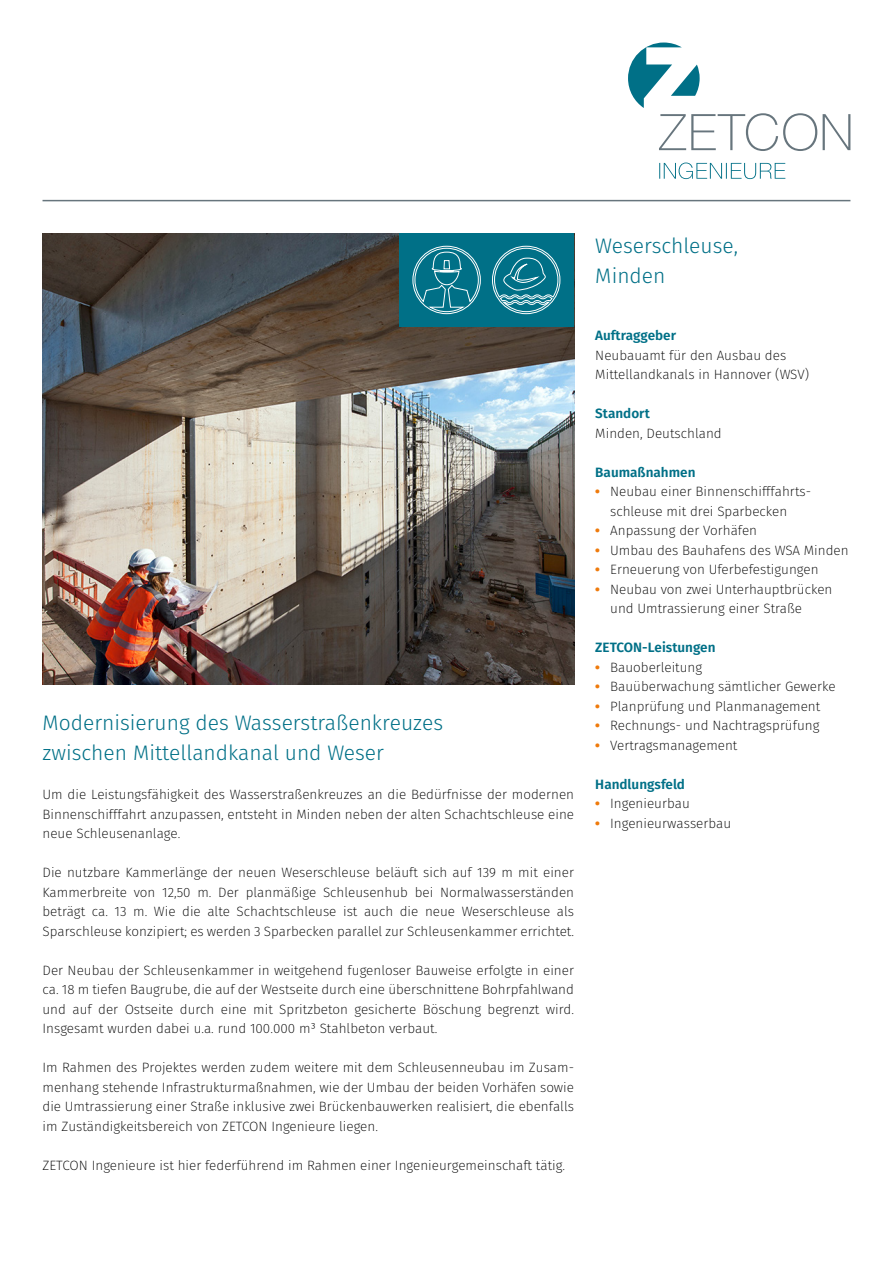
<style>
.page{position:relative;width:893px;height:1263px;background:#fff}
.page>*{position:absolute;margin:0;border:0;box-sizing:border-box;transform-origin:0 0}
.Navigation_14_20{font:300 21px/30px "Fira Sans";color:#007087}
.Copy_9_13_Block{font:200 13.5px/19.5px "Fira Sans";color:#000;text-align:justify}
.Copy_9_13{font:200 13.5px/19.5px "Fira Sans";color:#000}
.Copy_9_13-2{font:600 13.5px "Fira Sans";color:#007087}
.s1{font-weight:800;color:#ef7a0b}
</style>
<div class="page">
<svg style="left:628px;top:43px;width:189px;height:108px"></svg>
<svg style="left:823px;top:114px;width:27px;height:36px"></svg>
<svg style="left:659px;top:163px;width:126px;height:16px"></svg>
<hr style="left:43px;top:200px;width:807px;height:1px;background:#67757d">
<img style="left:43px;top:233px;width:531px;height:451px">
<div style="left:400px;top:233px;width:174px;height:94px;background:#007087"></div>
<svg style="left:412px;top:245px;width:69px;height:70px"></svg>
<svg style="left:492px;top:245px;width:69px;height:70px"></svg>
<p class="Navigation_14_20" style="left:43px;top:708px;width:402px">Modernisierung des Wasserstraßenkreuzes zwischen Mittellandkanal und Weser</p>
<p class="Copy_9_13_Block" style="left:43px;top:785px;width:533px">Um die Leistungsfähigkeit des Wasserstraßenkreuzes an die Bedürfnisse der modernen Binnenschifffahrt anzupassen, entsteht in Minden neben der alten Schachtschleuse eine neue Schleusenanlage.</p>
<p class="Copy_9_13_Block" style="left:43px;top:863px;width:533px">Die nutzbare Kammerlänge der neuen Weserschleuse beläuft sich auf 139 m mit einer Kammerbreite von 12,50 m. Der planmäßige Schleusenhub bei Normalwasserständen beträgt ca. 13 m. Wie die alte Schachtschleuse ist auch die neue Weserschleuse als Sparschleuse konzipiert; es werden 3 Sparbecken parallel zur Schleusenkammer errichtet.</p>
<p class="Copy_9_13_Block" style="left:43px;top:960px;width:533px">Der Neubau der Schleusenkammer in weitgehend fugenloser Bauweise erfolgte in einer ca. 18 m tiefen Baugrube, die auf der Westseite durch eine überschnittene Bohrpfahlwand und auf der Ostseite durch eine mit Spritzbeton gesicherte Böschung begrenzt wird.<br>Insgesamt wurden dabei u.a. rund 100.000 m³ Stahlbeton verbaut.</p>
<p class="Copy_9_13_Block" style="left:43px;top:1058px;width:533px">Im Rahmen des Projektes werden zudem weitere mit dem Schleusenneubau im Zusam&shy;menhang stehende Infrastrukturmaßnahmen, wie der Umbau der beiden Vorhäfen sowie die Umtrassierung einer Straße inklusive zwei Brückenbauwerken realisiert, die ebenfalls im Zuständigkeitsbereich von ZETCON Ingenieure liegen.</p>
<p class="Copy_9_13_Block" style="left:43px;top:1155px;width:524px">ZETCON Ingenieure ist hier federführend im Rahmen einer Ingenieurgemeinschaft tätig.</p>
<p class="Navigation_14_20" style="left:595px;top:230px;width:144px">Weserschleuse,</p>
<p class="Navigation_14_20" style="left:595px;top:260px;width:72px">Minden</p>
<p class="Copy_9_13-2" style="left:595px;top:324px;width:82px">Auftraggeber</p>
<p class="Copy_9_13" style="left:595px;top:345px;width:215px">Neubauamt für den Ausbau des<br>Mittellandkanals in Hannover (WSV)</p>
<p class="Copy_9_13-2" style="left:595px;top:402px;width:56px">Standort</p>
<p class="Copy_9_13" style="left:595px;top:423px;width:128px">Minden, Deutschland</p>
<p class="Copy_9_13-2" style="left:595px;top:461px;width:102px">Baumaßnahmen</p>
<p class="Copy_9_13_Block" style="left:610px;top:482px;width:202px;text-indent:-15px"><span class="s1">•</span> Neubau einer Binnenschifffahrts&shy;schleuse mit drei Sparbecken</p>
<p class="Copy_9_13_Block" style="left:595px;top:521px;width:163px"><span class="s1">•</span> Anpassung der Vorhäfen</p>
<p class="Copy_9_13_Block" style="left:595px;top:540px;width:255px"><span class="s1">•</span> Umbau des Bauhafens des WSA Minden</p>
<p class="Copy_9_13_Block" style="left:595px;top:560px;width:225px"><span class="s1">•</span> Erneuerung von Uferbefestigungen</p>
<p class="Copy_9_13_Block" style="left:610px;top:579px;width:224px;text-indent:-15px"><span class="s1">•</span> Neubau von zwei Unterhauptbrücken und Umtrassierung einer Straße</p>
<p class="Copy_9_13-2" style="left:595px;top:636px;width:122px">ZETCON-Leistungen</p>
<p class="Copy_9_13_Block" style="left:595px;top:657px;width:108px"><span class="s1">•</span> Bauoberleitung</p>
<p class="Copy_9_13_Block" style="left:595px;top:677px;width:242px"><span class="s1">•</span> Bauüberwachung sämtlicher Gewerke</p>
<p class="Copy_9_13_Block" style="left:595px;top:696px;width:226px"><span class="s1">•</span> Planprüfung und Planmanagement</p>
<p class="Copy_9_13_Block" style="left:595px;top:716px;width:226px"><span class="s1">•</span> Rechnungs- und Nachtragsprüfung</p>
<p class="Copy_9_13_Block" style="left:595px;top:735px;width:144px"><span class="s1">•</span> Vertragsmanagement</p>
<p class="Copy_9_13-2" style="left:595px;top:773px;width:91px">Handlungsfeld</p>
<p class="Copy_9_13_Block" style="left:595px;top:794px;width:96px"><span class="s1">•</span> Ingenieurbau</p>
<p class="Copy_9_13_Block" style="left:595px;top:813px;width:137px"><span class="s1">•</span> Ingenieurwasserbau</p>
</div>
